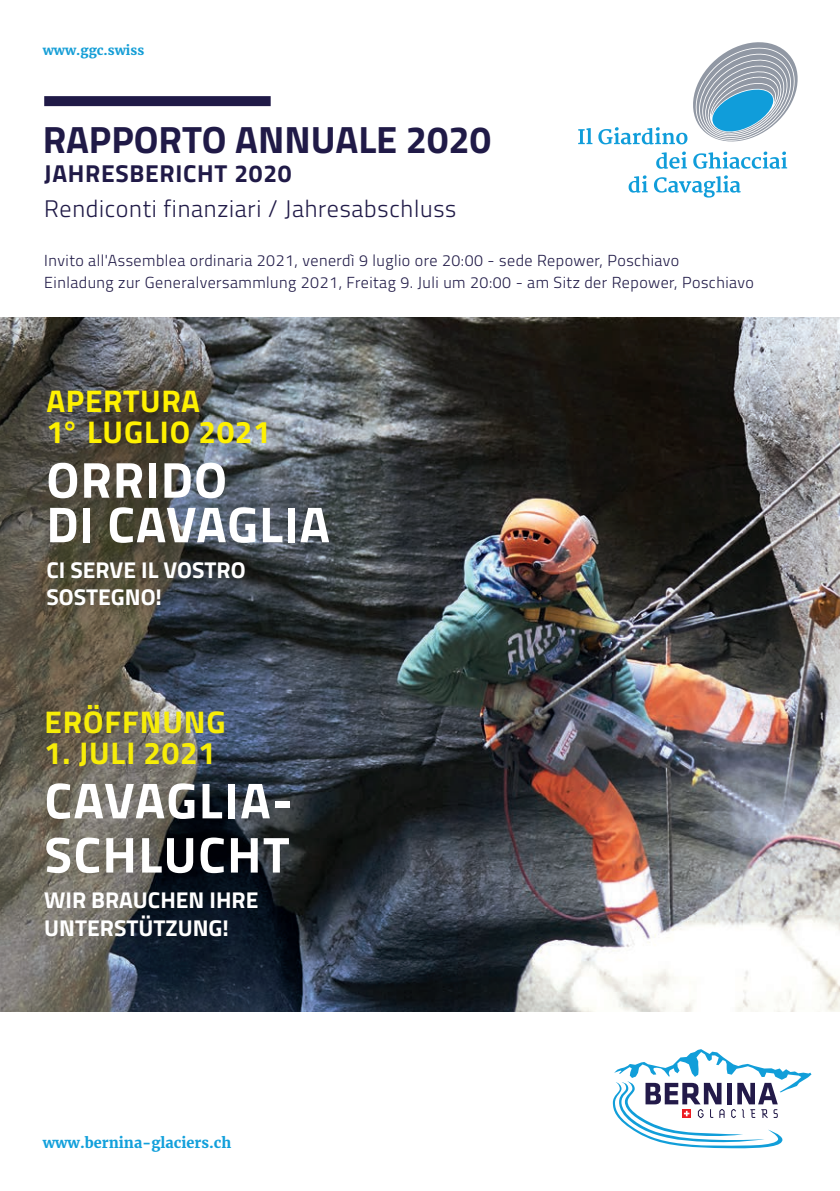
<style>
.page{position:relative;width:840px;height:1191px;background:#fff}
.page>*{position:absolute;margin:0;border:0;box-sizing:border-box;transform-origin:0 0}
.t1{font:700 50.6px/44.6px "Titillium Web";letter-spacing:.02em;color:#fff}
.t2{font:700 38px "Titillium Web";color:#201a47}
.t3{font:700 31.4px/31.4px "Titillium Web";letter-spacing:.02em;color:#fff101}
.t4{font:700 31.4px "Titillium Web";letter-spacing:.03em;color:#f7ed08}
.t5{font:700 24.4px "Titillium Web";letter-spacing:.03em;color:#201a47}
.t6{font:300 24px "Titillium Web";letter-spacing:.03em;color:#201a47}
.t7{font:700 22.8px/27.4px "Titillium Web";color:#fff}
.t8{font:300 16px/21.6px "Titillium Web";letter-spacing:.03em;color:#201a47}
.t9{font:700 14.4px "Merriweather";color:#12a0db}
.t10{font:700 13px "Merriweather";color:#159ed6}
</style>
<div class="page">
<img style="left:0;top:317px;width:839px;height:695px">
<svg style="left:612px;top:1049px;width:199px;height:99px"></svg>
<div style="left:44px;top:96px;width:226px;height:10px;background:#201a47"></div>
<svg style="left:628px;top:175px;width:112px;height:22px"></svg>
<svg style="left:578px;top:42px;width:219px;height:127px"></svg>
<p class="t10" style="left:43px;top:42px;width:103px">www.ggc.swiss</p>
<h2 class="t2" style="left:43px;top:111px;width:449px">RAPPORTO ANNUALE 2020</h2>
<h3 class="t5" style="left:44px;top:155px;width:249px">JAHRESBERICHT 2020</h3>
<h3 class="t6" style="left:44px;top:191px;width:413px">Rendiconti finanziari / Jahresabschluss</h3>
<p class="t8" style="left:44px;top:249px;width:710px">Invito all'Assemblea ordinaria 2021, venerdì 9 luglio ore 20:00 - sede Repower, Poschiavo<br>Einladung zur Generalversammlung 2021, Freitag 9. Juli um 20:00 - am Sitz der Repower, Poschiavo</p>
<h3 class="t3" style="left:46px;top:384px;width:226px">APERTURA<br>1° LUGLIO 2021</h3>
<h1 class="t1" style="left:46px;top:455px;width:285px">ORRIDO<br>DI CAVAGLIA</h1>
<h3 class="t7" style="left:46px;top:555px;width:201px">CI SERVE IL VOSTRO<br>SOSTEGNO!</h3>
<h3 class="t4" style="left:44px;top:697px;width:183px">ERÖFFNUNG</h3>
<h3 class="t4" style="left:44px;top:729px;width:173px">1. JULI 2021</h3>
<h1 class="t1" style="left:44px;top:771px;width:249px;line-height:54.2px">CAVAGLIA-<br>SCHLUCHT</h1>
<h3 class="t7" style="left:44px;top:885px;width:215px">WIR BRAUCHEN IHRE<br>UNTERSTÜTZUNG!</h3>
<p class="t9" style="left:43px;top:1133px;width:190px">www.bernina-glaciers.ch</p>
</div>
